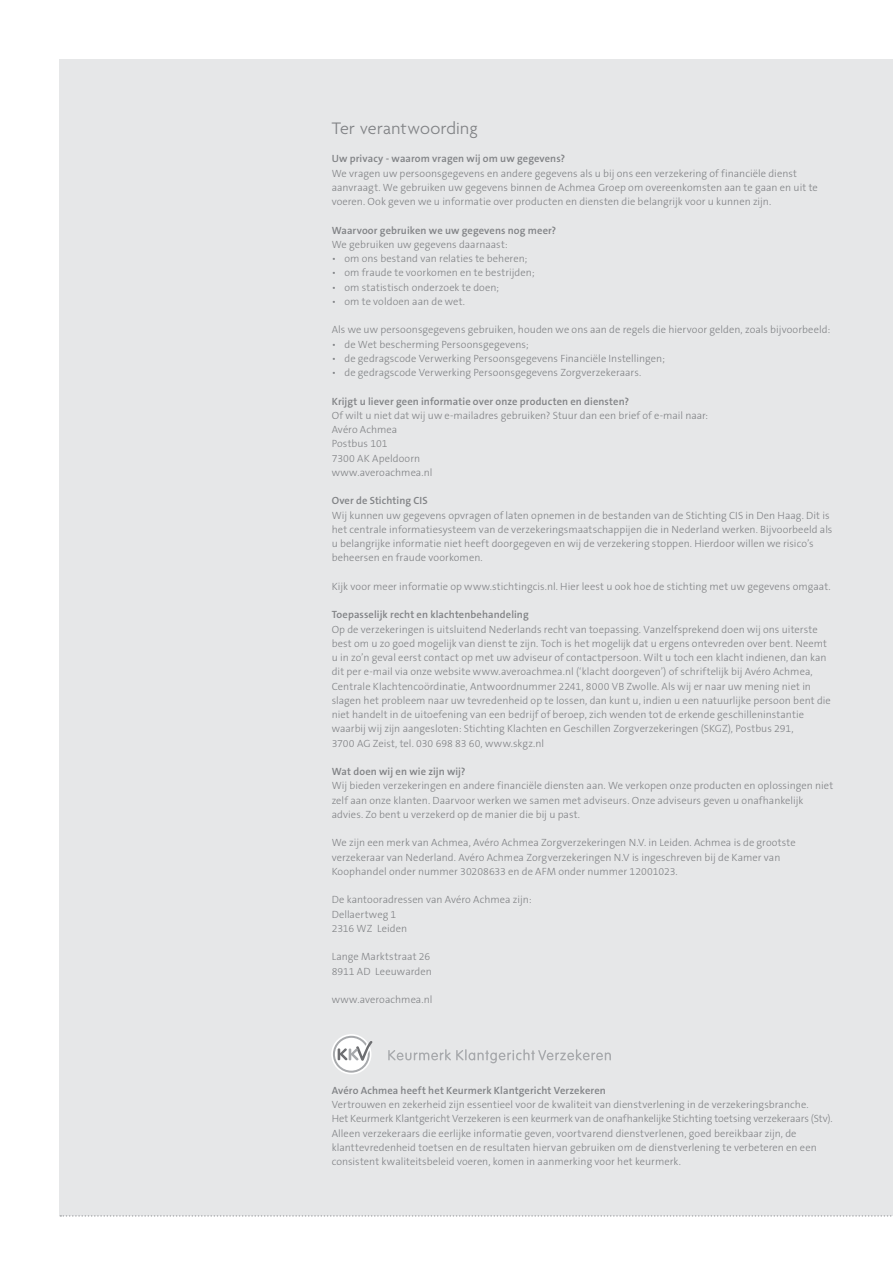
<style>
.page{position:relative;width:893px;height:1263px;background:#fff}
.page>*{position:absolute;margin:0;border:0;box-sizing:border-box;transform-origin:0 0}
.t1{font:300 18px "Agenda";letter-spacing:.015em;color:#808285}
.t2{font:300 10.5px/14.2px "The Sans B3";letter-spacing:.005em;color:#808285}
.t3{font:600 10.5px "The Sans B6";letter-spacing:.01em;color:#808285}
</style>
<div class="page">
<div style="left:60px;top:60px;width:833px;height:1156px;background:#e6e7e8"></div>
<svg style="left:388px;top:1049px;width:223px;height:14px"></svg>
<div style="left:332px;top:1034px;width:40px;height:40px;background:#fff;border-radius:50%"></div>
<svg style="left:333px;top:1035px;width:39px;height:38px"></svg>
<svg style="left:60px;top:1215px;width:832px;height:2px"></svg>
<h1 class="t1" style="left:332px;top:118px;width:147px">Ter verantwoording</h1>
<p class="t3" style="left:332px;top:153px;width:235px">Uw privacy - waarom vragen wij om uw gegevens?</p>
<p class="t2" style="left:332px;top:167px;width:488px">We vragen uw persoonsgegevens en andere gegevens als u bij ons een verzekering of financiële dienst aanvraagt. We gebruiken uw gegevens binnen de Achmea Groep om overeenkomsten aan te gaan en uit te voeren. Ook geven we u informatie over producten en diensten die belangrijk voor u kunnen zijn.</p>
<p class="t3" style="left:332px;top:225px;width:226px">Waarvoor gebruiken we uw gegevens nog meer?</p>
<p class="t2" style="left:332px;top:238px;width:178px">We gebruiken uw gegevens daarnaast:</p>
<p class="t2" style="left:332px;top:252px;width:197px">• om ons bestand van relaties te beheren;</p>
<p class="t2" style="left:332px;top:266px;width:204px">• om fraude te voorkomen en te bestrijden;</p>
<p class="t2" style="left:332px;top:281px;width:169px">• om statistisch onderzoek te doen;</p>
<p class="t2" style="left:332px;top:295px;width:135px">• om te voldoen aan de wet.</p>
<p class="t2" style="left:332px;top:323px;width:500px">Als we uw persoonsgegevens gebruiken, houden we ons aan de regels die hiervoor gelden, zoals bijvoorbeeld:</p>
<p class="t2" style="left:332px;top:337px;width:199px">• de Wet bescherming Persoonsgegevens;</p>
<p class="t2" style="left:332px;top:352px;width:335px">• de gedragscode Verwerking Persoonsgegevens Financiële Instellingen;</p>
<p class="t2" style="left:332px;top:366px;width:311px">• de gedragscode Verwerking Persoonsgegevens Zorgverzekeraars.</p>
<p class="t3" style="left:332px;top:395px;width:299px">Krijgt u liever geen informatie over onze producten en diensten?</p>
<p class="t2" style="left:332px;top:409px;width:378px">Of wilt u niet dat wij uw e-mailadres gebruiken? Stuur dan een brief of e-mail naar:<br>Avéro Achmea<br>Postbus 101<br>7300 AK Apeldoorn<br>www.averoachmea.nl</p>
<p class="t3" style="left:332px;top:495px;width:98px">Over de Stichting CIS</p>
<p class="t2" style="left:332px;top:508px;width:502px">Wij kunnen uw gegevens opvragen of laten opnemen in de bestanden van de Stichting CIS in Den Haag. Dit is het centrale informatiesysteem van de verzekeringsmaatschappijen die in Nederland werken. Bijvoorbeeld als u belangrijke informatie niet heeft doorgegeven en wij de verzekering stoppen. Hierdoor willen we risico’s beheersen en fraude voorkomen.</p>
<p class="t2" style="left:332px;top:580px;width:501px">Kijk voor meer informatie op www.stichtingcis.nl. Hier leest u ook hoe de stichting met uw gegevens omgaat.</p>
<p class="t3" style="left:332px;top:609px;width:199px">Toepasselijk recht en klachtenbehandeling</p>
<p class="t2" style="left:332px;top:622px;width:501px">Op de verzekeringen is uitsluitend Nederlands recht van toepassing. Vanzelfsprekend doen wij ons uiterste best om u zo goed mogelijk van dienst te zijn. Toch is het mogelijk dat u ergens ontevreden over bent. Neemt u in zo’n geval eerst contact op met uw adviseur of contactpersoon. Wilt u toch een klacht indienen, dan kan dit per e-mail via onze website www.averoachmea.nl (‘klacht doorgeven’) of schriftelijk bij Avéro Achmea, Centrale Klachtencoördinatie, Antwoordnummer 2241, 8000 VB Zwolle. Als wij er naar uw mening niet in slagen het probleem naar uw tevredenheid op te lossen, dan kunt u, indien u een natuurlijke persoon bent die niet handelt in de uitoefening van een bedrijf of beroep, zich wenden tot de erkende geschilleninstantie waarbij wij zijn aangesloten: Stichting Klachten en Geschillen Zorgverzekeringen (SKGZ), Postbus 291,<br>3700 AG Zeist, tel. 030 698 83 60, www.skgz.nl</p>
<p class="t3" style="left:332px;top:766px;width:135px">Wat doen wij en wie zijn wij?</p>
<p class="t2" style="left:332px;top:779px;width:503px">Wij bieden verzekeringen en andere financiële diensten aan. We verkopen onze producten en oplossingen niet zelf aan onze klanten. Daarvoor werken we samen met adviseurs. Onze adviseurs geven u onafhankelijk advies. Zo bent u verzekerd op de manier die bij u past.</p>
<p class="t2" style="left:332px;top:836px;width:466px">We zijn een merk van Achmea, Avéro Achmea Zorgverzekeringen N.V. in Leiden. Achmea is de grootste verzekeraar van Nederland. Avéro Achmea Zorgverzekeringen N.V is ingeschreven bij de Kamer van<br>Koophandel onder nummer 30208633 en de AFM onder nummer 12001023.</p>
<p class="t2" style="left:332px;top:893px;width:201px">De kantooradressen van Avéro Achmea zijn:<br>Dellaertweg 1<br>2316 WZ Leiden</p>
<p class="t2" style="left:332px;top:950px;width:102px">Lange Marktstraat 26<br>8911 AD Leeuwarden</p>
<p class="t2" style="left:332px;top:993px;width:102px">www.averoachmea.nl</p>
<p class="t3" style="left:332px;top:1085px;width:276px">Avéro Achmea heeft het Keurmerk Klantgericht Verzekeren</p>
<p class="t2" style="left:332px;top:1098px;width:502px">Vertrouwen en zekerheid zijn essentieel voor de kwaliteit van dienstverlening in de verzekeringsbranche.<br>Het Keurmerk Klantgericht Verzekeren is een keurmerk van de onafhankelijke Stichting toetsing verzekeraars (Stv).<br>Alleen verzekeraars die eerlijke informatie geven, voortvarend dienstverlenen, goed bereikbaar zijn, de klanttevredenheid toetsen en de resultaten hiervan gebruiken om de dienstverlening te verbeteren en een consistent kwaliteitsbeleid voeren, komen in aanmerking voor het keurmerk.</p>
</div>
